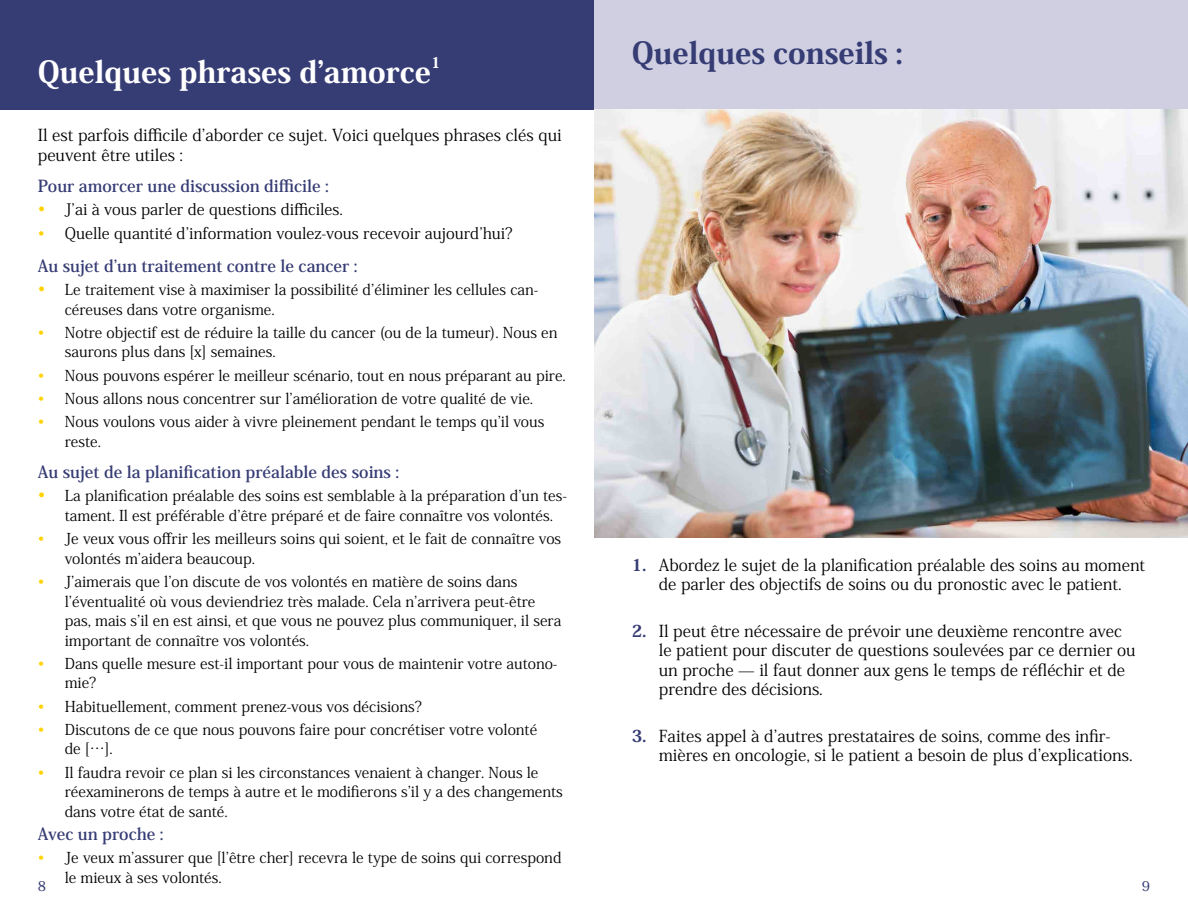
<style>
.page{position:relative;width:1188px;height:918px;background:#fff}
.page>*{position:absolute;margin:0;border:0;box-sizing:border-box;transform-origin:0 0}
.t1{font:800 30px "Koz Min Pro";color:#fff}
.t2{font:800 30px "Koz Min Pro";color:#363c74}
.t3{font:16.5px/19.5px "Koz Min Pro";color:#000}
.t4{font:700 16.5px "Koz Min Pro";color:#363c74}
.t5{font:15.75px "Koz Min Pro";color:#000}
.t6{font:15px/19.5px "Koz Min Pro";color:#000}
.t7{font:800 15px "Koz Min Pro";color:#fff}
.t8{font:500 13.5px "Koz Min Pro";color:#363c74}
.s1{font-size:17.25px;color:#ffd200}
.s2{color:#ffd200}
.s3{font-weight:800;color:#363c74}
</style>
<div class="page">
<div style="left:594px;top:0;width:594px;height:361px;background:#cfcfe1"></div>
<img style="left:594px;top:110px;width:594px;height:427px">
<div style="left:0;top:0;width:594px;height:109px;background:#363c74"></div>
<p class="t2" style="left:632px;top:30px;width:272px">Quelques conseils :</p>
<p class="t1" style="left:38px;top:50px;width:395px">Quelques phrases d’amorce</p>
<p class="t7" style="left:431px;top:51px;width:11px">1</p>
<p class="t3" style="left:38px;top:125px;width:525px">Il est parfois difficile d’aborder ce sujet. Voici quelques phrases clés qui peuvent être utiles :</p>
<p class="t4" style="left:38px;top:174px;width:293px">Pour amorcer une discussion difficile :</p>
<p class="t5" style="left:38px;top:199px;width:307px"><span class="s1">•</span> J’ai à vous parler de questions difficiles.</p>
<p class="t5" style="left:38px;top:222px;width:477px"><span class="s2">•</span> Quelle quantité d’information voulez-vous recevoir aujourd’hui?</p>
<p class="t4" style="left:38px;top:254px;width:321px">Au sujet d’un traitement contre le cancer :</p>
<p class="t6" style="left:65px;top:279px;width:475px;text-indent:-27px"><span class="s1">•</span> Le traitement vise à maximiser la possibilité d’éliminer les cellules can&shy;céreuses dans votre organisme.</p>
<p class="t6" style="left:65px;top:322px;width:494px;text-indent:-27px"><span class="s2">•</span> Notre objectif est de réduire la taille du cancer (ou de la tumeur). Nous en saurons plus dans [x] semaines.</p>
<p class="t6" style="left:38px;top:365px;width:530px"><span class="s2">•</span> Nous pouvons espérer le meilleur scénario, tout en nous préparant au pire.</p>
<p class="t6" style="left:38px;top:388px;width:497px"><span class="s2">•</span> Nous allons nous concentrer sur l’amélioration de votre qualité de vie.</p>
<p class="t6" style="left:65px;top:411px;width:481px;text-indent:-27px"><span class="s2">•</span> Nous voulons vous aider à vivre pleinement pendant le temps qu’il vous reste.</p>
<p class="t4" style="left:38px;top:460px;width:363px">Au sujet de la planification préalable des soins :</p>
<p class="t6" style="left:65px;top:486px;width:504px;text-indent:-27px"><span class="s1">•</span> La planification préalable des soins est semblable à la préparation d’un tes&shy;tament. Il est préférable d’être préparé et de faire connaître vos volontés.</p>
<p class="t6" style="left:65px;top:529px;width:498px;text-indent:-27px"><span class="s2">•</span> Je veux vous offrir les meilleurs soins qui soient, et le fait de connaître vos volontés m’aidera beaucoup.</p>
<p class="t6" style="left:65px;top:571px;width:498px;text-indent:-27px"><span class="s2">•</span> J’aimerais que l’on discute de vos volontés en matière de soins dans l’éventualité où vous deviendriez très malade. Cela n’arrivera peut-être pas, mais s’il en est ainsi, et que vous ne pouvez plus communiquer, il sera important de connaître vos volontés.</p>
<p class="t6" style="left:65px;top:653px;width:494px;text-indent:-27px"><span class="s2">•</span> Dans quelle mesure est-il important pour vous de maintenir votre autono&shy;mie?</p>
<p class="t6" style="left:38px;top:696px;width:386px"><span class="s2">•</span> Habituellement, comment prenez-vous vos décisions?</p>
<p class="t6" style="left:65px;top:719px;width:474px;text-indent:-27px"><span class="s2">•</span> Discutons de ce que nous pouvons faire pour concrétiser votre volonté de […].</p>
<p class="t6" style="left:65px;top:762px;width:500px;text-indent:-27px"><span class="s2">•</span> Il faudra revoir ce plan si les circonstances venaient à changer. Nous le réexaminerons de temps à autre et le modifierons s’il y a des changements dans votre état de santé.</p>
<p class="t4" style="left:38px;top:822px;width:127px">Avec un proche :</p>
<p class="t6" style="left:65px;top:847px;width:498px;text-indent:-27px"><span class="s2">•</span> Je veux m’assurer que [l’être cher] recevra le type de soins qui correspond le mieux à ses volontés.</p>
<p class="t3" style="left:632px;top:555px;width:515px;text-align:center"><span class="s3">1.</span> Abordez le sujet de la planification préalable des soins au moment de parler des objectifs de soins ou du pronostic avec le patient.</p>
<p class="t3" style="left:659px;top:621px;width:478px;text-indent:-27px"><span class="s3">2.</span> Il peut être nécessaire de prévoir une deuxième rencontre avec le patient pour discuter de questions soulevées par ce dernier ou un proche — il faut donner aux gens le temps de réfléchir et de prendre des décisions.</p>
<p class="t3" style="left:659px;top:726px;width:475px;text-indent:-27px"><span class="s3">3.</span> Faites appel à d’autres prestataires de soins, comme des infir&shy;mières en oncologie, si le patient a besoin de plus d’explications.</p>
<p class="t8" style="left:38px;top:876px;width:10px">8</p>
<p class="t8" style="left:1142px;top:876px;width:10px">9</p>
</div>
